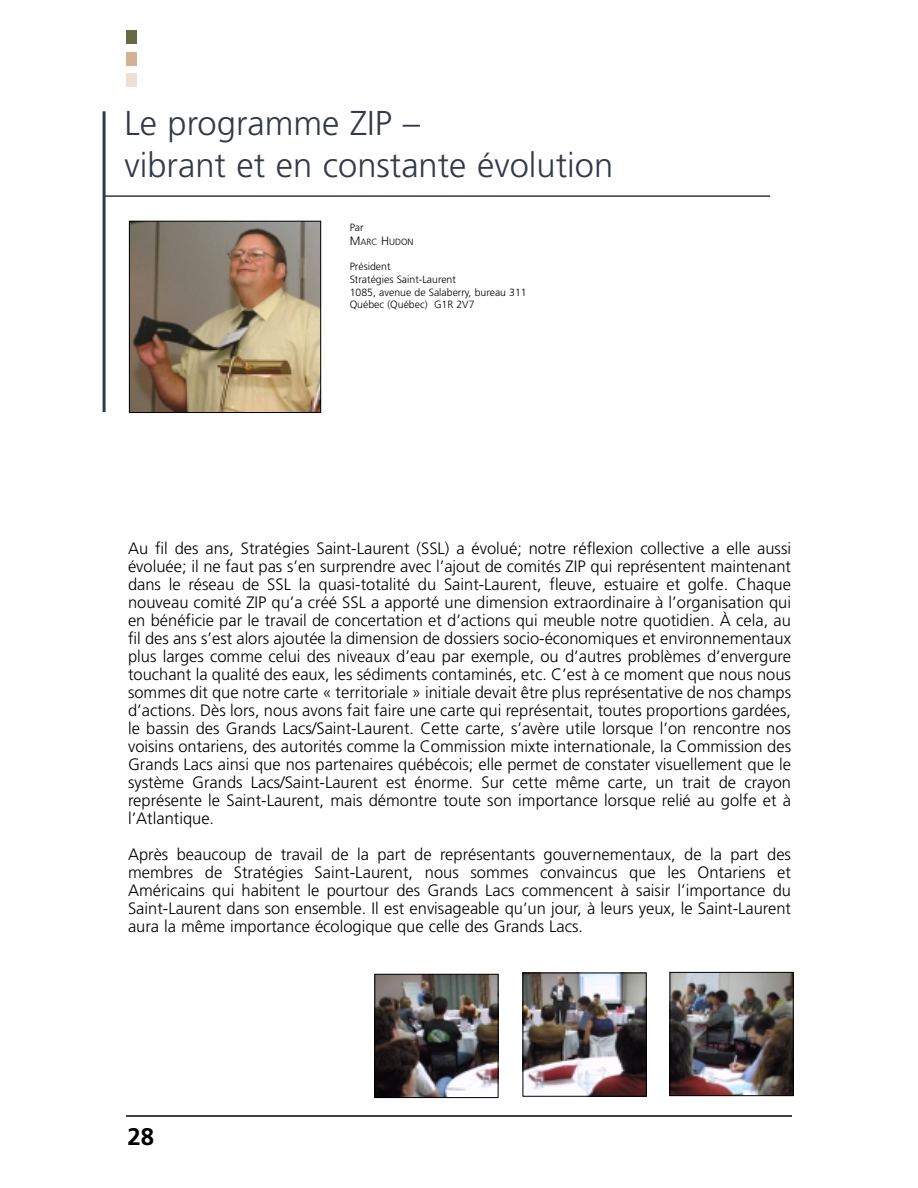
<style>
.page{position:relative;width:918px;height:1188px;background:#fff}
.page>*{position:absolute;margin:0;border:0;box-sizing:border-box;transform-origin:0 0}
.t1{font:300 34.5px/41.4px "Frutiger";color:#34394a}
.t2{font:700 24px "Frutiger";color:#000}
.t3{font:300 16.5px/18px "Frutiger";color:#000;text-align:justify}
.t4{font:300 10.5px/12.6px "Frutiger";color:#000}
.t5{font:300 9px "Frutiger";color:#000}
.s1{font-size:12px}
</style>
<div class="page">
<hr style="left:126px;top:1115px;width:666px;height:2px;background:#000">
<hr style="left:103px;top:111px;width:3px;height:301px;background:#34394a">
<hr style="left:104px;top:195px;width:666px;height:2px;background:#34394a">
<img style="left:131px;top:223px;width:188px;height:188px">
<div style="left:129px;top:221px;width:192px;height:192px;border:1px solid #000"></div>
<img style="left:376px;top:976px;width:120px;height:120px">
<div style="left:374px;top:974px;width:124px;height:124px;border:1px solid #000"></div>
<img style="left:525px;top:975px;width:120px;height:120px">
<div style="left:523px;top:973px;width:124px;height:124px;border:1px solid #000"></div>
<img style="left:672px;top:974px;width:120px;height:120px">
<div style="left:670px;top:972px;width:124px;height:124px;border:1px solid #000"></div>
<div style="left:127px;top:30px;width:10px;height:14px;background:#696844"></div>
<div style="left:127px;top:52px;width:10px;height:14px;background:#d4b295"></div>
<div style="left:127px;top:73px;width:10px;height:14px;background:#eee0d5"></div>
<h1 class="t1" style="left:124px;top:105px;width:490px">Le programme ZIP –<br>vibrant et en constante évolution</h1>
<p class="t4" style="left:350px;top:222px;width:15px">Par</p>
<p class="t5" style="left:350px;top:238px;width:65px"><span class="s1">M</span>ARC <span class="s1">H</span>UDON</p>
<p class="t4" style="left:350px;top:261px;width:179px">Président<br>Stratégies Saint-Laurent<br>1085, avenue de Salaberry, bureau 311<br>Québec (Québec) G1R 2V7</p>
<p class="t3" style="left:128px;top:540px;width:665px">Au fil des ans, Stratégies Saint-Laurent (SSL) a évolué; notre réflexion collective a elle aussi évoluée; il ne faut pas s’en surprendre avec l’ajout de comités ZIP qui représentent maintenant dans le réseau de SSL la quasi-totalité du Saint-Laurent, fleuve, estuaire et golfe. Chaque nouveau comité ZIP qu’a créé SSL a apporté une dimension extraordinaire à l’organisation qui en bénéficie par le travail de concertation et d’actions qui meuble notre quotidien. À cela, au fil des ans s’est alors ajoutée la dimension de dossiers socio-économiques et environnementaux plus larges comme celui des niveaux d’eau par exemple, ou d’autres problèmes d’envergure touchant la qualité des eaux, les sédiments contaminés, etc. C’est à ce moment que nous nous sommes dit que notre carte « territoriale » initiale devait être plus représentative de nos champs d’actions. Dès lors, nous avons fait faire une carte qui représentait, toutes proportions gardées, le bassin des Grands Lacs/Saint-Laurent. Cette carte, s’avère utile lorsque l’on rencontre nos voisins ontariens, des autorités comme la Commission mixte internationale, la Commission des Grands Lacs ainsi que nos partenaires québécois; elle permet de constater visuellement que le système Grands Lacs/Saint-Laurent est énorme. Sur cette même carte, un trait de crayon représente le Saint-Laurent, mais démontre toute son importance lorsque relié au golfe et à l’Atlantique.</p>
<p class="t3" style="left:128px;top:846px;width:665px">Après beaucoup de travail de la part de représentants gouvernementaux, de la part des membres de Stratégies Saint-Laurent, nous sommes convaincus que les Ontariens et Américains qui habitent le pourtour des Grands Lacs commencent à saisir l’importance du Saint-Laurent dans son ensemble. Il est envisageable qu’un jour, à leurs yeux, le Saint-Laurent aura la même importance écologique que celle des Grands Lacs.</p>
<h2 class="t2" style="left:128px;top:1126px;width:28px">28</h2>
</div>
